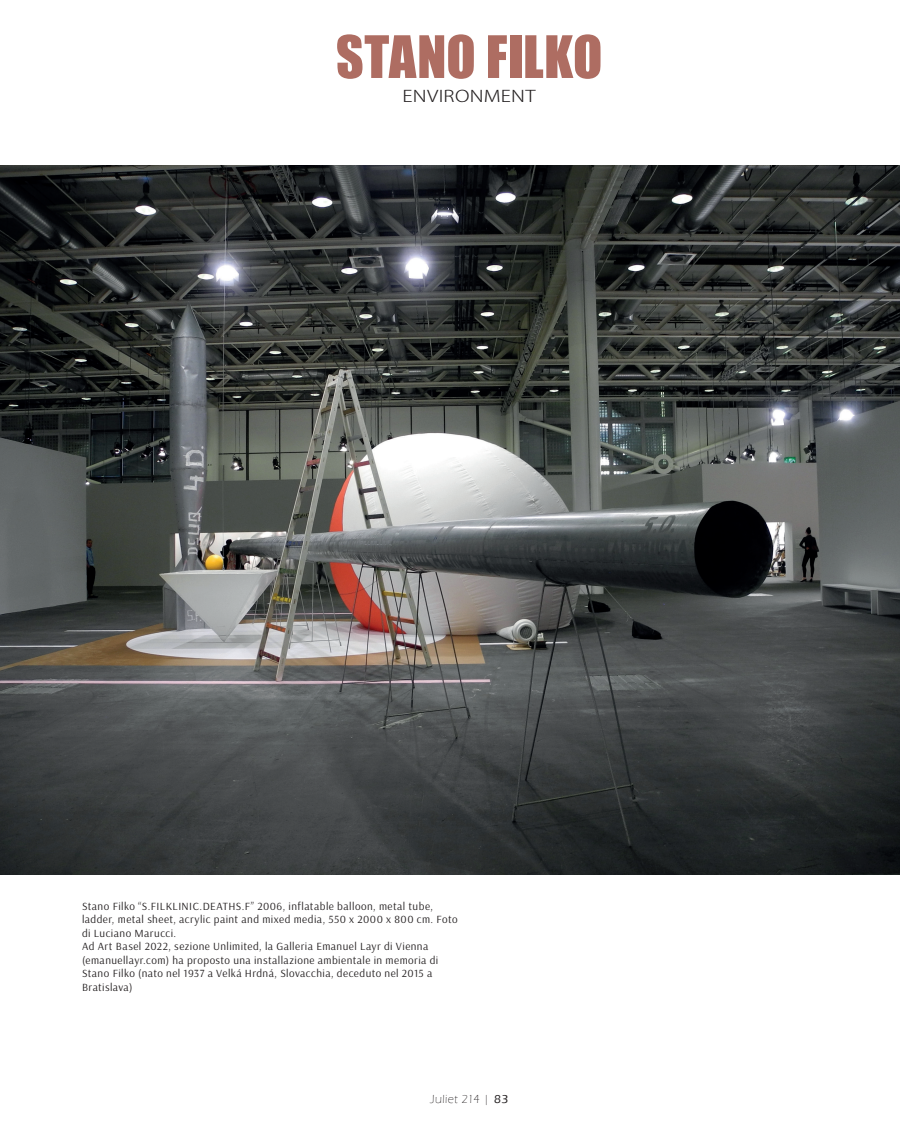
<style>
.page{position:relative;width:900px;height:1134px;background:#fff}
.page>*{position:absolute;margin:0;border:0;box-sizing:border-box;transform-origin:0 0}
.t1{font:54px "Impact";color:#ae6d62}
.t2{font:300 16.05px "Koz Go Pr 6 N";letter-spacing:.015em;color:#231f20;scale:1.22 1}
.t3{font:300 12px "Eras ITC";letter-spacing:.04em;color:#231f20}
.t4{font:10.95px/13.5px "Arsenal";letter-spacing:.04em;color:#231f20}
.s1{font-weight:500}
</style>
<div class="page">
<img style="left:0;top:165px;width:900px;height:710px">
<h1 class="t1" style="left:336px;top:23px;width:268px">STANO FILKO</h1>
<h2 class="t2" style="left:402px;top:87px;width:111px">ENVIRONMENT</h2>
<p class="t4" style="left:82px;top:899px;width:377px">Stano Filko “S.FILKLINIC.DEATHS.F” 2006, inflatable balloon, metal tube, ladder, metal sheet, acrylic paint and mixed media, 550 x 2000 x 800 cm. Foto di Luciano Marucci.<br>Ad Art Basel 2022, sezione Unlimited, la Galleria Emanuel Layr di Vienna (emanuellayr.com) ha proposto una installazione ambientale in memoria di Stano Filko (nato nel 1937 a Velká Hrdná, Slovacchia, deceduto nel 2015 a Bratislava)</p>
<p class="t3" style="left:430px;top:1092px;width:80px">Juliet 214 | <span class="s1">83</span></p>
</div>
